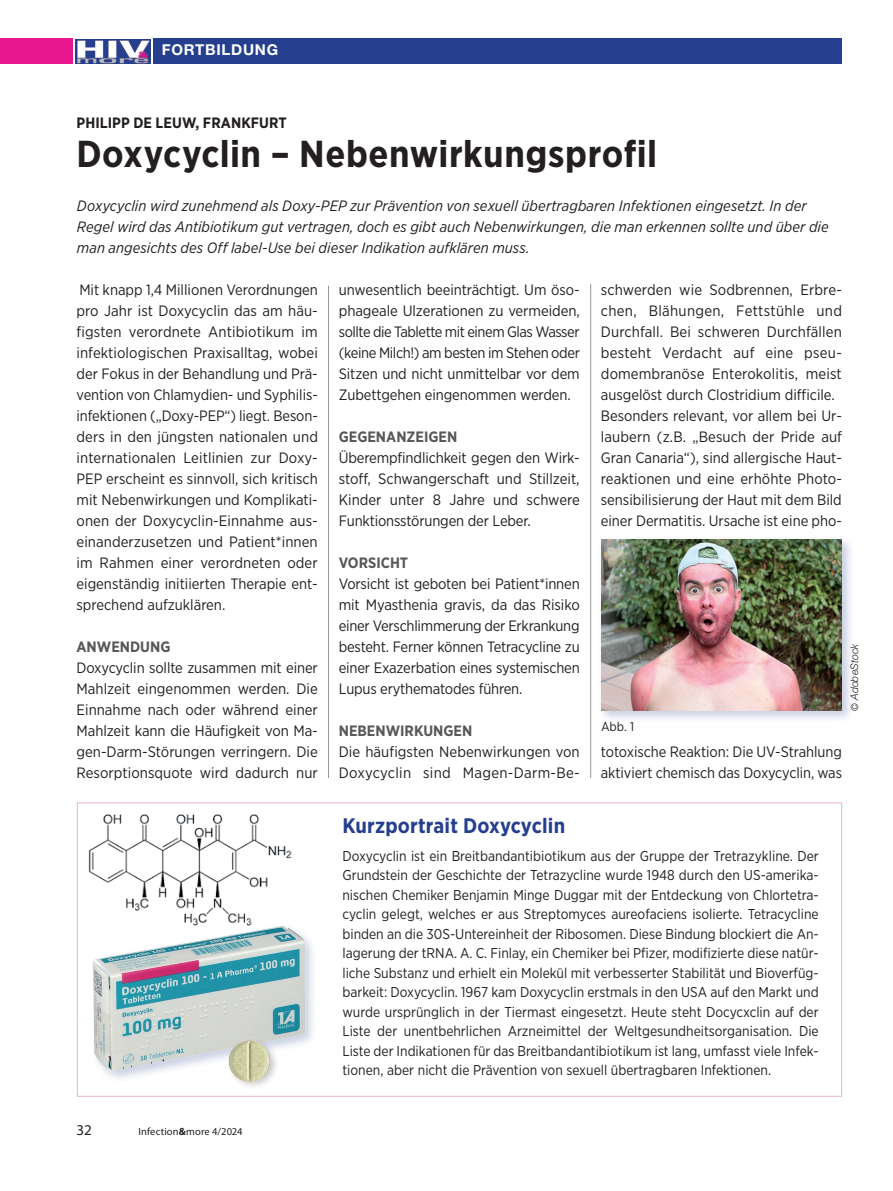
<style>
.page{position:relative;width:893px;height:1191px;background:#fff}
.page>*{position:absolute;margin:0;border:0;box-sizing:border-box;transform-origin:0 0}
.Überschrift_1{font:700 37.5px "Gotham Narrow";letter-spacing:.015em;color:#231f20}
.Meldungen_BU{font:700 21px "Gotham Narrow";letter-spacing:.01em;color:#253f8e}
.Fliesstext{font:15px/21px "Gotham Narrow";color:#231f20;text-align:justify}
.Vorspann_Artikel{font:italic 15px/21px "Gotham Narrow";letter-spacing:.005em;color:#231f20}
.Fliesstext-2{font:700 15px "Gotham Narrow";color:#57585a}
.Überschrift_2{font:700 15px "Gotham Narrow";letter-spacing:.005em;color:#231f20}
.t1{font:700 15px "Helvetica Neue";letter-spacing:.05em;color:#fff}
.t2{font:15px "Myriad Pro";color:#231f20}
.Meldungen_BU-2{font:14.25px/19.5px "Gotham Narrow";color:#231f20;text-align:justify}
.BU_Text{font:12.75px "Gotham Narrow";color:#231f20}
.t3{font:10.5px "Myriad Pro";letter-spacing:.015em;color:#231f20}
.Autor{font:italic 300 10.5px "Helvetica Neue";color:#231f20}
.s1{font-style:normal;font-size:9.75px}
.s2{font-weight:700}
</style>
<div class="page">
<div style="left:153px;top:39px;width:689px;height:25px;background:#253f8e"></div>
<img style="left:76px;top:39px;width:74px;height:25px">
<div style="left:0;top:39px;width:72px;height:25px;background:#e7168f"></div>
<hr style="left:328px;top:286px;width:1px;height:492px;background:#939598">
<hr style="left:590px;top:284px;width:1px;height:494px;background:#939598">
<img style="left:88px;top:814px;width:204px;height:105px">
<img style="left:93px;top:919px;width:218px;height:157px">
<div style="left:226px;top:1038px;width:54px;height:52px;background:#231f20;opacity:.23"></div>
<img style="left:227px;top:1040px;width:45px;height:42px">
<div style="left:597px;top:535px;width:258px;height:188px;background:#253f8e;opacity:.25"></div>
<img style="left:601px;top:539px;width:241px;height:171px">
<p class="t1" style="left:162px;top:40px;width:118px">FORTBILDUNG</p>
<p class="Überschrift_2" style="left:77px;top:113px;width:212px">PHILIPP DE LEUW, FRANKFURT</p>
<p class="Überschrift_1" style="left:77px;top:130px;width:582px">Doxycyclin – Nebenwirkungsprofil</p>
<p class="Vorspann_Artikel" style="left:77px;top:195px;width:753px">Doxycyclin wird zunehmend als Doxy-PEP zur Prävention von sexuell übertragbaren Infektionen eingesetzt. In der<br>Regel wird das Antibiotikum gut vertragen, doch es gibt auch Nebenwirkungen, die man erkennen sollte und über die man angesichts des Off label-Use bei dieser Indikation aufklären muss.</p>
<p class="Fliesstext" style="left:77px;top:279px;width:243px">Mit knapp 1,4 Millionen Verordnungen pro Jahr ist Doxycyclin das am häu&shy;figsten verordnete Antibiotikum im infektiologischen Praxisalltag, wobei der Fokus in der Behandlung und Prä&shy;vention von Chlamydien- und Syphilis&shy;infektionen („Doxy-PEP“) liegt. Beson&shy;ders in den jüngsten nationalen und internationalen Leitlinien zur Doxy-PEP erscheint es sinnvoll, sich kritisch mit Nebenwirkungen und Komplikati&shy;onen der Doxycyclin-Einnahme aus&shy;einanderzusetzen und Patient*innen im Rahmen einer verordneten oder eigenständig initiierten Therapie ent&shy;sprechend aufzuklären.</p>
<p class="Fliesstext-2" style="left:77px;top:637px;width:95px">ANWENDUNG</p>
<p class="Fliesstext" style="left:77px;top:657px;width:243px">Doxycyclin sollte zusammen mit einer Mahlzeit eingenommen werden. Die Einnahme nach oder während einer Mahlzeit kann die Häufigkeit von Ma&shy;gen-Darm-Störungen verringern. Die Resorptionsquote wird dadurch nur</p>
<p class="Fliesstext" style="left:339px;top:279px;width:243px">unwesentlich beeinträchtigt. Um öso&shy;phageale Ulzerationen zu vermeiden, sollte die Tablette mit einem Glas Wasser (keine Milch!) am besten im Stehen oder Sitzen und nicht unmittelbar vor dem Zubettgehen eingenommen werden.</p>
<p class="Fliesstext-2" style="left:339px;top:427px;width:120px">GEGENANZEIGEN</p>
<p class="Fliesstext" style="left:339px;top:447px;width:243px">Überempfindlichkeit gegen den Wirk&shy;stoff, Schwangerschaft und Stillzeit, Kinder unter 8 Jahre und schwere Funktionsstörungen der Leber.</p>
<p class="Fliesstext-2" style="left:339px;top:553px;width:71px">VORSICHT</p>
<p class="Fliesstext" style="left:339px;top:573px;width:242px">Vorsicht ist geboten bei Patient*innen mit Myasthenia gravis, da das Risiko einer Verschlimmerung der Erkrankung besteht. Ferner können Tetracycline zu einer Exazerbation eines systemischen Lupus erythematodes führen.</p>
<p class="Fliesstext-2" style="left:339px;top:721px;width:135px">NEBENWIRKUNGEN</p>
<p class="Fliesstext" style="left:339px;top:741px;width:242px">Die häufigsten Nebenwirkungen von<br>Doxycyclin sind Magen-Darm-Be-</p>
<p class="Fliesstext" style="left:601px;top:279px;width:243px">schwerden wie Sodbrennen, Erbre&shy;chen, Blähungen, Fettstühle und Durchfall. Bei schweren Durchfällen besteht Verdacht auf eine pseu&shy;domembranöse Enterokolitis, meist ausgelöst durch Clostridium difficile.</p>
<p class="Fliesstext" style="left:601px;top:405px;width:243px">Besonders relevant, vor allem bei Ur&shy;laubern (z.B. „Besuch der Pride auf Gran Canaria“), sind allergische Haut&shy;reaktionen und eine erhöhte Photo&shy;sensibilisierung der Haut mit dem Bild einer Dermatitis. Ursache ist eine pho-</p>
<p class="BU_Text" style="left:601px;top:718px;width:35px">Abb. 1</p>
<p class="Fliesstext" style="left:601px;top:741px;width:243px">totoxische Reaktion: Die UV-Strahlung aktiviert chemisch das Doxycyclin, was</p>
<p class="Autor" style="left:848px;top:710px;width:68px;rotate:-90deg"><span class="s1">©</span> AdobeStock</p>
<p class="Meldungen_BU" style="left:342px;top:812px;width:224px">Kurzportrait Doxycyclin</p>
<p class="Meldungen_BU-2" style="left:342px;top:846px;width:478px">Doxycyclin ist ein Breitbandantibiotikum aus der Gruppe der Tretrazykline. Der Grundstein der Geschichte der Tetrazycline wurde 1948 durch den US-amerika&shy;nischen Chemiker Benjamin Minge Duggar mit der Entdeckung von Chlortetra&shy;cyclin gelegt, welches er aus Streptomyces aureofaciens isolierte. Tetracycline binden an die 30S-Untereinheit der Ribosomen. Diese Bindung blockiert die An&shy;lagerung der tRNA. A. C. Finlay, ein Chemiker bei Pfizer, modifizierte diese natür&shy;liche Substanz und erhielt ein Molekül mit verbesserter Stabilität und Bioverfüg&shy;barkeit: Doxycyclin. 1967 kam Doxycyclin erstmals in den USA auf den Markt und wurde ursprünglich in der Tiermast eingesetzt. Heute steht Docycxclin auf der Liste der unentbehrlichen Arzneimittel der Weltgesundheitsorganisation. Die Liste der Indikationen für das Breitbandantibiotikum ist lang, umfasst viele Infek&shy;tionen, aber nicht die Prävention von sexuell übertragbaren Infektionen.</p>
<p class="t2" style="left:77px;top:1120px;width:17px">32</p>
<p class="t3" style="left:138px;top:1125px;width:106px">Infection<span class="s2">&amp;</span>more 4/2024</p>
</div>
